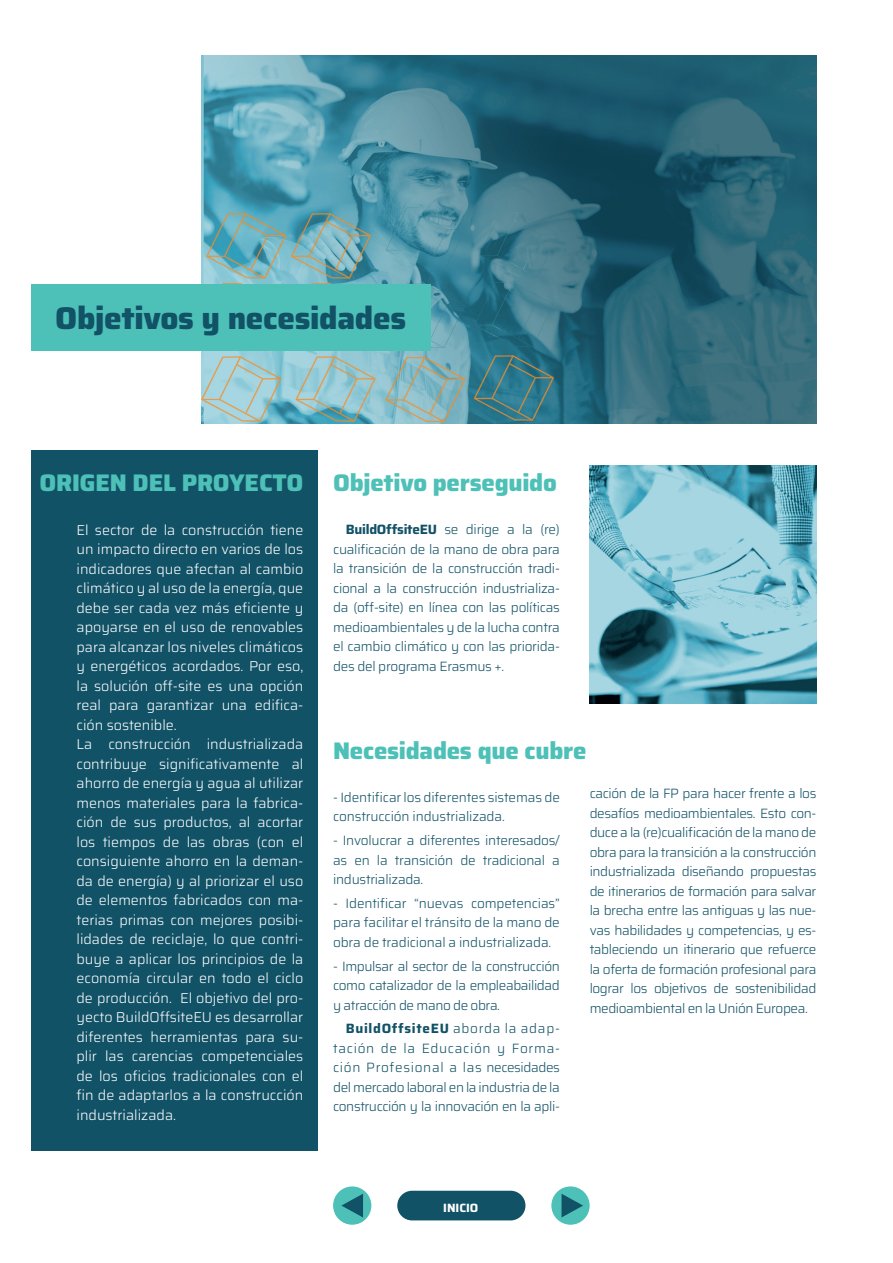
<style>
.page{position:relative;width:893px;height:1263px;background:#fff}
.page>*{position:absolute;margin:0;border:0;box-sizing:border-box;transform-origin:0 0}
.t1{font:800 31.5px "Saira";letter-spacing:-.01em;color:#125267}
.t2{font:800 24px "Saira";letter-spacing:-.01em;color:#4dc1b8}
.t3{font:300 14.25px/19.5px "Saira";color:#fff}
.t4{font:300 13.5px/19.5px "Saira";letter-spacing:-.02em;color:#125267;text-align:justify}
.t5{font:700 12px "Saira";color:#fff}
.s1{font-weight:700}
</style>
<div class="page">
<div style="left:31px;top:451px;width:286px;height:700px;background:#125267"></div>
<img style="left:590px;top:466px;width:226px;height:238px">
<img style="left:201px;top:55px;width:615px;height:369px">
<div style="left:31px;top:284px;width:400px;height:67px;background:#4dc1b8"></div>
<div style="left:397px;top:1191px;width:128px;height:29px;background:#125267;border-radius:15px"></div>
<div style="left:551px;top:1186px;width:39px;height:39px;background:#4dc1b8;border-radius:50%"></div>
<svg style="left:561px;top:1194px;width:22px;height:23px"></svg>
<div style="left:333px;top:1186px;width:38px;height:39px;background:#4dc1b8;border-radius:50%"></div>
<svg style="left:341px;top:1194px;width:22px;height:23px"></svg>
<h1 class="t1" style="left:55px;top:293px;width:352px">Objetivos y necesidades</h1>
<h2 class="t2" style="left:39px;top:463px;width:265px">ORIGEN DEL PROYECTO</h2>
<p class="t3" style="left:77px;top:520px;width:228px">El sector de la construcción tiene un impacto directo en varios de los indicadores que afectan al cambio climático y al uso de la energía, que debe ser cada vez más eficiente y apoyarse en el uso de renovables para alcanzar los niveles climáticos y energéticos acordados. Por eso, la solución off-site es una opción real para garantizar una edifica&shy;ción sostenible.<br>La construcción industrializada contribuye significativamente al ahorro de energía y agua al utilizar menos materiales para la fabrica&shy;ción de sus productos, al acortar los tiempos de las obras (con el consiguiente ahorro en la deman&shy;da de energía) y al priorizar el uso de elementos fabricados con ma&shy;terias primas con mejores posibi&shy;lidades de reciclaje, lo que contri&shy;buye a aplicar los principios de la economía circular en todo el ciclo de producción. El objetivo del pro&shy;yecto BuildOffsiteEU es desarrollar diferentes herramientas para su&shy;plir las carencias competenciales de los oficios tradicionales con el fin de adaptarlos a la construcción industrializada.</p>
<h2 class="t2" style="left:333px;top:463px;width:225px">Objetivo perseguido</h2>
<p class="t4" style="left:333px;top:519px;width:228px;text-indent:13px"><span class="s1">BuildOffsiteEU</span> se dirige a la (re) cualificación de la mano de obra para la transición de la construcción tradi&shy;cional a la construcción industrializa&shy;da (off-site) en línea con las políticas medioambientales y de la lucha contra el cambio climático y con las priorida&shy;des del programa Erasmus +.</p>
<h2 class="t2" style="left:333px;top:731px;width:255px">Necesidades que cubre</h2>
<p class="t4" style="left:333px;top:787px;width:228px">- Identificar los diferentes sistemas de construcción industrializada.</p>
<p class="t4" style="left:333px;top:830px;width:228px">- Involucrar a diferentes interesados/ as en la transición de tradicional a industrializada.</p>
<p class="t4" style="left:333px;top:893px;width:228px">- Identificar “nuevas competencias” para facilitar el tránsito de la mano de obra de tradicional a industrializada.</p>
<p class="t4" style="left:333px;top:956px;width:228px">- Impulsar al sector de la construcción como catalizador de la empleabailidad y atracción de mano de obra.</p>
<p class="t4" style="left:333px;top:1018px;width:228px;text-indent:13px"><span class="s1">BuildOffsiteEU</span> aborda la adap&shy;tación de la Educación y Forma&shy;ción Profesional a las necesidades del mercado laboral en la industria de la construcción y la innovación en la apli-</p>
<p class="t4" style="left:590px;top:783px;width:228px">cación de la FP para hacer frente a los desafíos medioambientales. Esto con&shy;duce a la (re)cualificación de la mano de obra para la transición a la construcción industrializada diseñando propuestas de itinerarios de formación para salvar la brecha entre las antiguas y las nue&shy;vas habilidades y competencias, y es&shy;tableciendo un itinerario que refuerce la oferta de formación profesional para lograr los objetivos de sostenibilidad medioambiental en la Unión Europea.</p>
<p class="t5" style="left:443px;top:1198px;width:37px">INICIO</p>
</div>
